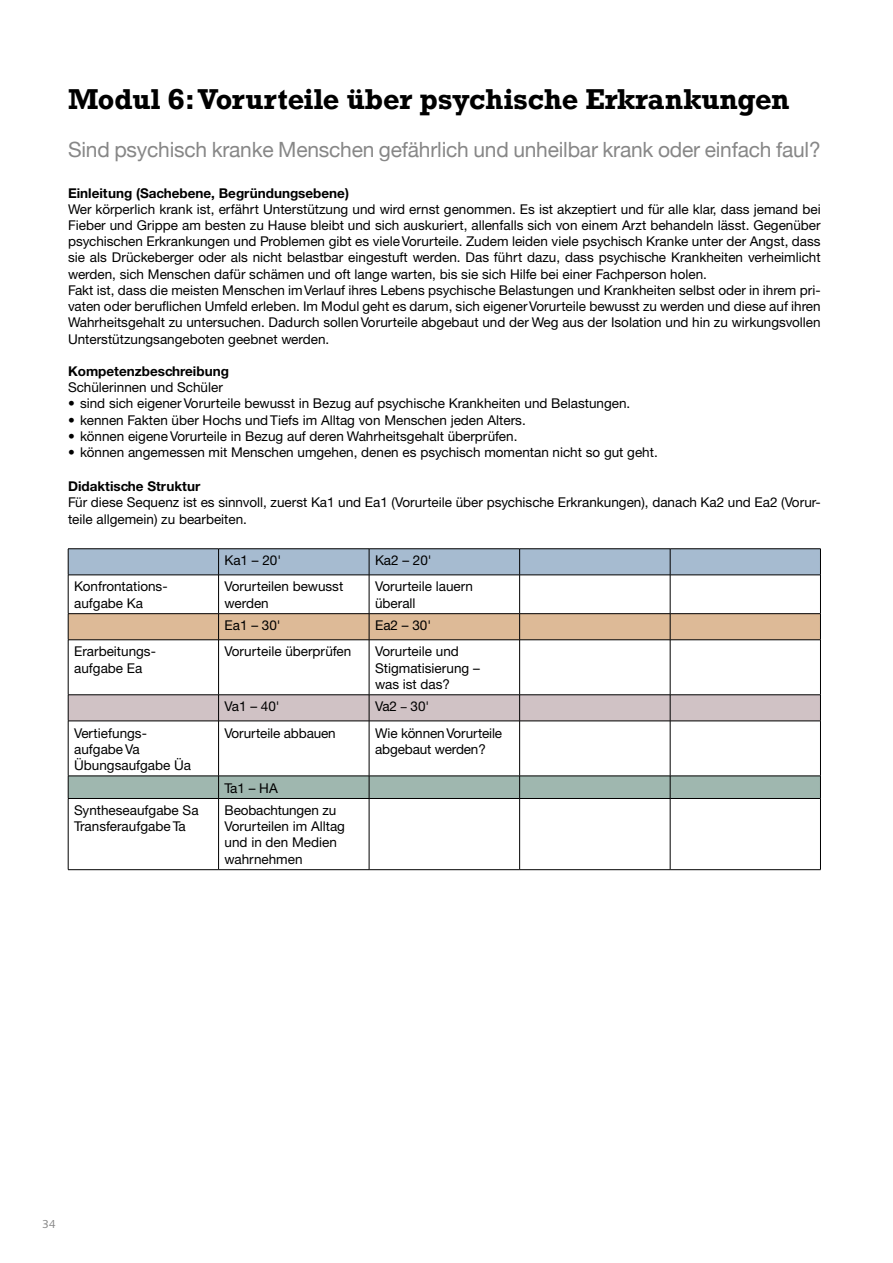
<style>
.page{position:relative;width:893px;height:1263px;background:#fff}
.page>*{position:absolute;margin:0;border:0;box-sizing:border-box;transform-origin:0 0}
.t1{font:700 27px "Rockwell";color:#000}
.t2{font:21px "Helvetica Neue";letter-spacing:-.01em;color:#878787}
.t3{font:13.5px/16.2px "Helvetica Neue CE";color:#000}
.t4{font:700 13.5px "Helvetica Neue CE";color:#000}
.t5{font:11.7px "Syntax";color:#878787}
.s1{font-size:12px}
</style>
<div class="page">
<hr style="left:68px;top:548px;width:151px;height:1px;background:#000">
<hr style="left:219px;top:548px;width:150px;height:1px;background:#000">
<hr style="left:369px;top:548px;width:151px;height:1px;background:#000">
<hr style="left:520px;top:548px;width:150px;height:1px;background:#000">
<hr style="left:670px;top:548px;width:151px;height:1px;background:#000">
<svg style="left:68px;top:549px;width:753px;height:26px;background:#9fb3c7"></svg>
<hr style="left:68px;top:575px;width:151px;height:1px;background:#000">
<hr style="left:68px;top:575px;width:1px;height:38px;background:#000">
<hr style="left:219px;top:575px;width:150px;height:1px;background:#000">
<hr style="left:218px;top:575px;width:1px;height:38px;background:#000">
<hr style="left:369px;top:575px;width:151px;height:1px;background:#000">
<hr style="left:369px;top:575px;width:1px;height:38px;background:#000">
<hr style="left:520px;top:575px;width:150px;height:1px;background:#000">
<hr style="left:519px;top:575px;width:1px;height:38px;background:#000">
<hr style="left:670px;top:575px;width:151px;height:1px;background:#000">
<hr style="left:670px;top:575px;width:1px;height:38px;background:#000">
<hr style="left:820px;top:575px;width:1px;height:38px;background:#000">
<hr style="left:68px;top:613px;width:151px;height:1px;background:#000">
<hr style="left:219px;top:613px;width:150px;height:1px;background:#000">
<hr style="left:369px;top:613px;width:151px;height:1px;background:#000">
<hr style="left:520px;top:613px;width:150px;height:1px;background:#000">
<hr style="left:670px;top:613px;width:151px;height:1px;background:#000">
<div style="left:68px;top:614px;width:753px;height:25px;background:#ddba97"></div>
<hr style="left:68px;top:639px;width:151px;height:1px;background:#000">
<hr style="left:68px;top:640px;width:1px;height:55px;background:#000">
<hr style="left:219px;top:639px;width:150px;height:1px;background:#000">
<hr style="left:218px;top:640px;width:1px;height:55px;background:#000">
<hr style="left:369px;top:639px;width:151px;height:1px;background:#000">
<hr style="left:369px;top:640px;width:1px;height:55px;background:#000">
<hr style="left:520px;top:639px;width:150px;height:1px;background:#000">
<hr style="left:519px;top:640px;width:1px;height:55px;background:#000">
<hr style="left:670px;top:639px;width:151px;height:1px;background:#000">
<hr style="left:670px;top:640px;width:1px;height:55px;background:#000">
<hr style="left:820px;top:640px;width:1px;height:55px;background:#000">
<hr style="left:68px;top:694px;width:151px;height:1px;background:#000">
<hr style="left:219px;top:694px;width:150px;height:1px;background:#000">
<hr style="left:369px;top:694px;width:151px;height:1px;background:#000">
<hr style="left:520px;top:694px;width:150px;height:1px;background:#000">
<hr style="left:670px;top:694px;width:151px;height:1px;background:#000">
<svg style="left:68px;top:695px;width:753px;height:26px;background:#c7b9bc"></svg>
<hr style="left:68px;top:721px;width:151px;height:1px;background:#000">
<hr style="left:68px;top:721px;width:1px;height:55px;background:#000">
<hr style="left:219px;top:721px;width:150px;height:1px;background:#000">
<hr style="left:218px;top:721px;width:1px;height:55px;background:#000">
<hr style="left:369px;top:721px;width:151px;height:1px;background:#000">
<hr style="left:369px;top:721px;width:1px;height:55px;background:#000">
<hr style="left:520px;top:721px;width:150px;height:1px;background:#000">
<hr style="left:519px;top:721px;width:1px;height:55px;background:#000">
<hr style="left:670px;top:721px;width:151px;height:1px;background:#000">
<hr style="left:670px;top:721px;width:1px;height:55px;background:#000">
<hr style="left:820px;top:721px;width:1px;height:55px;background:#000">
<div style="left:68px;top:776px;width:753px;height:22px;background:#9fb7af"></div>
<hr style="left:68px;top:798px;width:151px;height:1px;background:#000">
<hr style="left:68px;top:799px;width:1px;height:70px;background:#000">
<hr style="left:219px;top:798px;width:150px;height:1px;background:#000">
<hr style="left:218px;top:799px;width:1px;height:70px;background:#000">
<hr style="left:369px;top:798px;width:151px;height:1px;background:#000">
<hr style="left:369px;top:799px;width:1px;height:70px;background:#000">
<hr style="left:520px;top:798px;width:150px;height:1px;background:#000">
<hr style="left:519px;top:799px;width:1px;height:70px;background:#000">
<hr style="left:670px;top:798px;width:151px;height:1px;background:#000">
<hr style="left:670px;top:799px;width:1px;height:70px;background:#000">
<hr style="left:820px;top:799px;width:1px;height:70px;background:#000">
<hr style="left:68px;top:869px;width:151px;height:1px;background:#000">
<hr style="left:219px;top:869px;width:150px;height:1px;background:#000">
<hr style="left:369px;top:869px;width:151px;height:1px;background:#000">
<hr style="left:520px;top:869px;width:150px;height:1px;background:#000">
<hr style="left:670px;top:869px;width:151px;height:1px;background:#000">
<h1 class="t1" style="left:68px;top:82px;width:723px">Modul 6: Vorurteile über psychische Erkrankungen</h1>
<h2 class="t2" style="left:68px;top:135px;width:754px">Sind psychisch kranke Menschen gefährlich und unheilbar krank oder einfach faul?</h2>
<p class="t4" style="left:68px;top:184px;width:282px">Einleitung (Sachebene, Begründungsebene)</p>
<p class="t3" style="left:68px;top:201px;width:754px">Wer körperlich krank ist, erfährt Unterstützung und wird ernst genommen. Es ist akzeptiert und für alle klar, dass jemand bei Fieber und Grippe am besten zu Hause bleibt und sich auskuriert, allenfalls sich von einem Arzt behandeln lässt. Gegenüber psychischen Erkrankungen und Problemen gibt es viele Vorurteile. Zudem leiden viele psychisch Kranke unter der Angst, dass sie als Drückeberger oder als nicht belastbar eingestuft werden. Das führt dazu, dass psychische Krankheiten verheimlicht werden, sich Menschen dafür schämen und oft lange warten, bis sie sich Hilfe bei einer Fachperson holen.<br>Fakt ist, dass die meisten Menschen im Verlauf ihres Lebens psychische Belastungen und Krankheiten selbst oder in ihrem pri&shy;vaten oder beruflichen Umfeld erleben. Im Modul geht es darum, sich eigener Vorurteile bewusst zu werden und diese auf ihren Wahrheitsgehalt zu untersuchen. Dadurch sollen Vorurteile abgebaut und der Weg aus der Isolation und hin zu wirkungsvollen Unterstützungsangeboten geebnet werden.</p>
<p class="t4" style="left:68px;top:363px;width:162px">Kompetenzbeschreibung</p>
<p class="t3" style="left:68px;top:379px;width:156px">Schülerinnen und Schüler</p>
<p class="t3" style="left:68px;top:395px;width:564px">• sind sich eigener Vorurteile bewusst in Bezug auf psychische Krankheiten und Belastungen.</p>
<p class="t3" style="left:68px;top:412px;width:459px">• kennen Fakten über Hochs und Tiefs im Alltag von Menschen jeden Alters.</p>
<p class="t3" style="left:68px;top:428px;width:451px">• können eigene Vorurteile in Bezug auf deren Wahrheitsgehalt überprüfen.</p>
<p class="t3" style="left:68px;top:444px;width:591px">• können angemessen mit Menschen umgehen, denen es psychisch momentan nicht so gut geht.</p>
<p class="t4" style="left:68px;top:478px;width:134px">Didaktische Struktur</p>
<p class="t3" style="left:68px;top:494px;width:754px">Für diese Sequenz ist es sinnvoll, zuerst Ka1 und Ea1 (Vorurteile über psychische Erkrankungen), danach Ka2 und Ea2 (Vorur&shy;teile allgemein) zu bearbeiten.</p>
<p class="t3" style="left:225px;top:553px;width:58px">Ka1 – 20'</p>
<p class="t3" style="left:375px;top:553px;width:58px">Ka2 – 20'</p>
<p class="t3" style="left:74px;top:579px;width:95px">Konfrontations&shy;aufgabe Ka</p>
<p class="t3" style="left:225px;top:579px;width:120px">Vorurteilen bewusst werden</p>
<p class="t3" style="left:375px;top:579px;width:99px">Vorurteile lauern überall</p>
<p class="t3" style="left:225px;top:617px;width:58px">Ea1 – 30'</p>
<p class="t3" style="left:375px;top:617px;width:58px">Ea2 – 30'</p>
<p class="t3" style="left:74px;top:644px;width:83px">Erarbeitungs&shy;aufgabe Ea</p>
<p class="t3" style="left:225px;top:644px;width:128px">Vorurteile überprüfen</p>
<p class="t3" style="left:375px;top:644px;width:106px">Vorurteile und<br>Stigmatisierung – was ist das?</p>
<p class="t3" style="left:225px;top:699px;width:57px">Va1 – 40'</p>
<p class="t3" style="left:375px;top:699px;width:56px">Va2 <span class="s1">–</span> 30'</p>
<p class="t3" style="left:74px;top:725px;width:119px">Vertiefungs&shy;aufgabe Va<br>Übungsaufgabe Üa</p>
<p class="t3" style="left:225px;top:725px;width:113px">Vorurteile abbauen</p>
<p class="t3" style="left:375px;top:725px;width:129px">Wie können Vorurteile abgebaut werden?</p>
<p class="t3" style="left:225px;top:780px;width:55px">Ta1 – HA</p>
<p class="t3" style="left:74px;top:802px;width:126px">Syntheseaufgabe Sa<br>Transferaufgabe Ta</p>
<p class="t3" style="left:225px;top:802px;width:122px">Beobachtungen zu<br>Vorurteilen im Alltag und in den Medien wahrnehmen</p>
<p class="t5" style="left:43px;top:1217px;width:15px">34</p>
</div>
